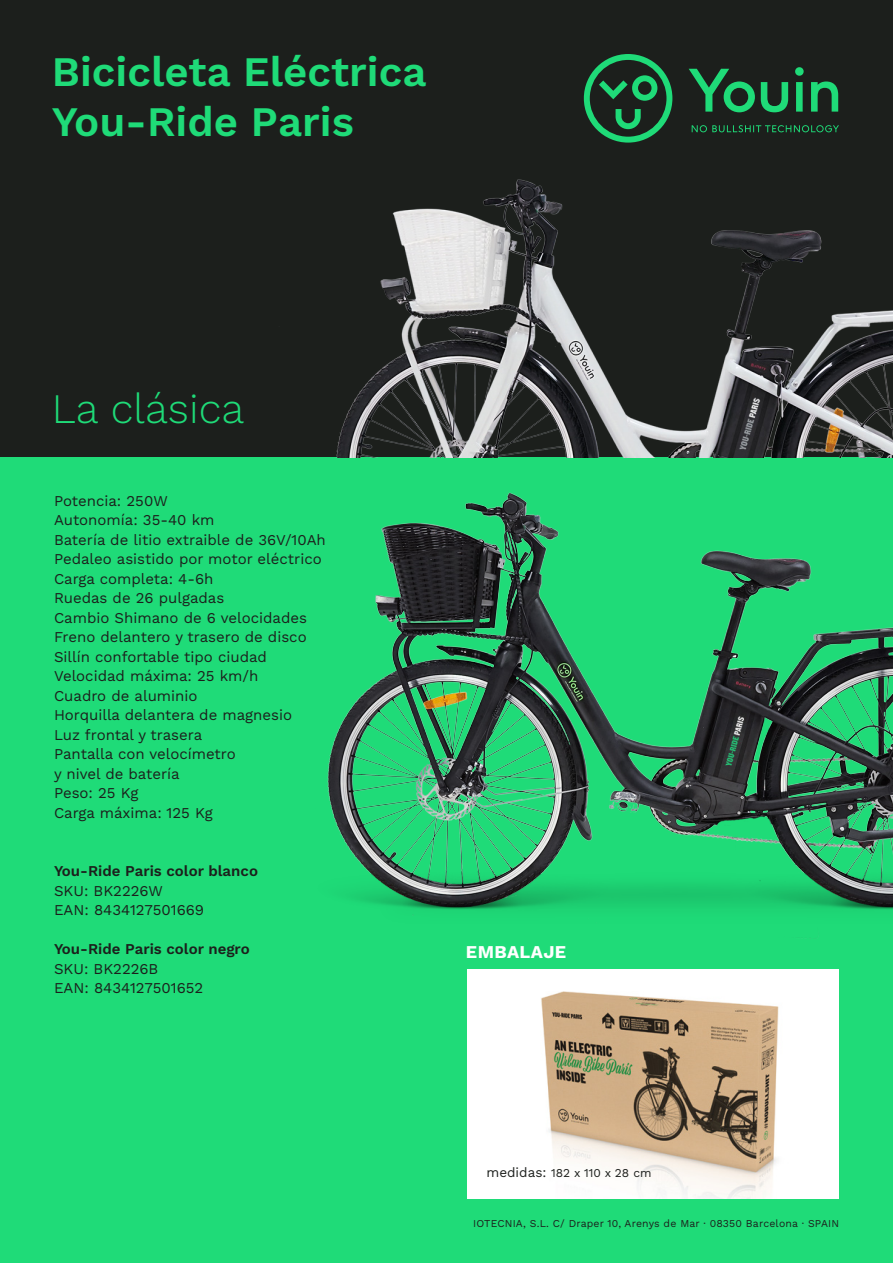
<style>
.page{position:relative;width:893px;height:1263px;background:#1fdb78}
.page>*{position:absolute;margin:0;border:0;box-sizing:border-box;transform-origin:0 0}
.t1{font:600 42px "Work Sans";color:#1fdb78}
.t2{font:300 42px "Work Sans";color:#1fdb78}
.t3{font:700 18px "Work Sans";letter-spacing:.02em;color:#fff}
.t4{font:15px "Work Sans";color:#1c1f1c}
.t5{font:600 15px "Work Sans";color:#1c1f1c}
.t6{font:12px "Work Sans";color:#1c1f1c}
.t7{font:10.5px "Work Sans";letter-spacing:.015em;color:#1c1f1c}
.s1{font-size:13.5px}
</style>
<div class="page">
<div style="left:0;top:0;width:893px;height:457px;background:#1c1f1c"></div>
<svg style="left:584px;top:54px;width:255px;height:48px"></svg>
<img style="left:467px;top:969px;width:372px;height:229px">
<img style="left:327px;top:457px;width:566px;height:482px">
<img style="left:336px;top:102px;width:557px;height:355px">
<p class="t1" style="left:52px;top:40px;width:376px">Bicicleta Eléctrica</p>
<p class="t1" style="left:52px;top:90px;width:304px">You-Ride Paris</p>
<p class="t2" style="left:52px;top:377px;width:194px">La clásica</p>
<p class="t4" style="left:54px;top:489px;width:115px">Potencia: 250W</p>
<p class="t4" style="left:54px;top:509px;width:162px">Autonomía: 35-40 km</p>
<p class="t4" style="left:54px;top:528px;width:273px">Batería de litio extraible de 36V/10Ah</p>
<p class="t4" style="left:54px;top:548px;width:269px">Pedaleo asistido por motor eléctrico</p>
<p class="t4" style="left:54px;top:567px;width:161px">Carga completa: 4-6h</p>
<p class="t4" style="left:54px;top:587px;width:172px">Ruedas de 26 pulgadas</p>
<p class="t4" style="left:54px;top:606px;width:254px">Cambio Shimano de 6 velocidades</p>
<p class="t4" style="left:54px;top:626px;width:254px">Freno delantero y trasero de disco</p>
<p class="t4" style="left:54px;top:645px;width:215px">Sillín confortable tipo ciudad</p>
<p class="t4" style="left:54px;top:665px;width:206px">Velocidad máxima: 25 km/h</p>
<p class="t4" style="left:54px;top:684px;width:145px">Cuadro de aluminio</p>
<p class="t4" style="left:54px;top:704px;width:240px">Horquilla delantera de magnesio</p>
<p class="t4" style="left:54px;top:723px;width:150px">Luz frontal y trasera</p>
<p class="t4" style="left:54px;top:743px;width:183px">Pantalla con velocímetro</p>
<p class="t4" style="left:54px;top:762px;width:127px">y nivel de batería</p>
<p class="t4" style="left:54px;top:782px;width:86px">Peso: 25 Kg</p>
<p class="t4" style="left:54px;top:801px;width:160px">Carga máxima: 125 Kg</p>
<p class="t5" style="left:54px;top:860px;width:205px">You-Ride Paris color blanco</p>
<p class="t4" style="left:54px;top:879px;width:111px">SKU: BK2226W</p>
<p class="t4" style="left:54px;top:899px;width:152px">EAN: 8434127501669</p>
<p class="t5" style="left:54px;top:938px;width:197px">You-Ride Paris color negro</p>
<p class="t4" style="left:54px;top:957px;width:106px">SKU: BK2226B</p>
<p class="t4" style="left:54px;top:977px;width:151px">EAN: 8434127501652</p>
<p class="t3" style="left:466px;top:938px;width:102px">EMBALAJE</p>
<p class="t6" style="left:486px;top:1164px;width:167px"><span class="s1">medidas:</span> 182 x 110 x 28 cm</p>
<p class="t7" style="left:473px;top:1216px;width:367px">IOTECNIA, S.L. C/ Draper 10, Arenys de Mar · 08350 Barcelona · SPAIN</p>
</div>
